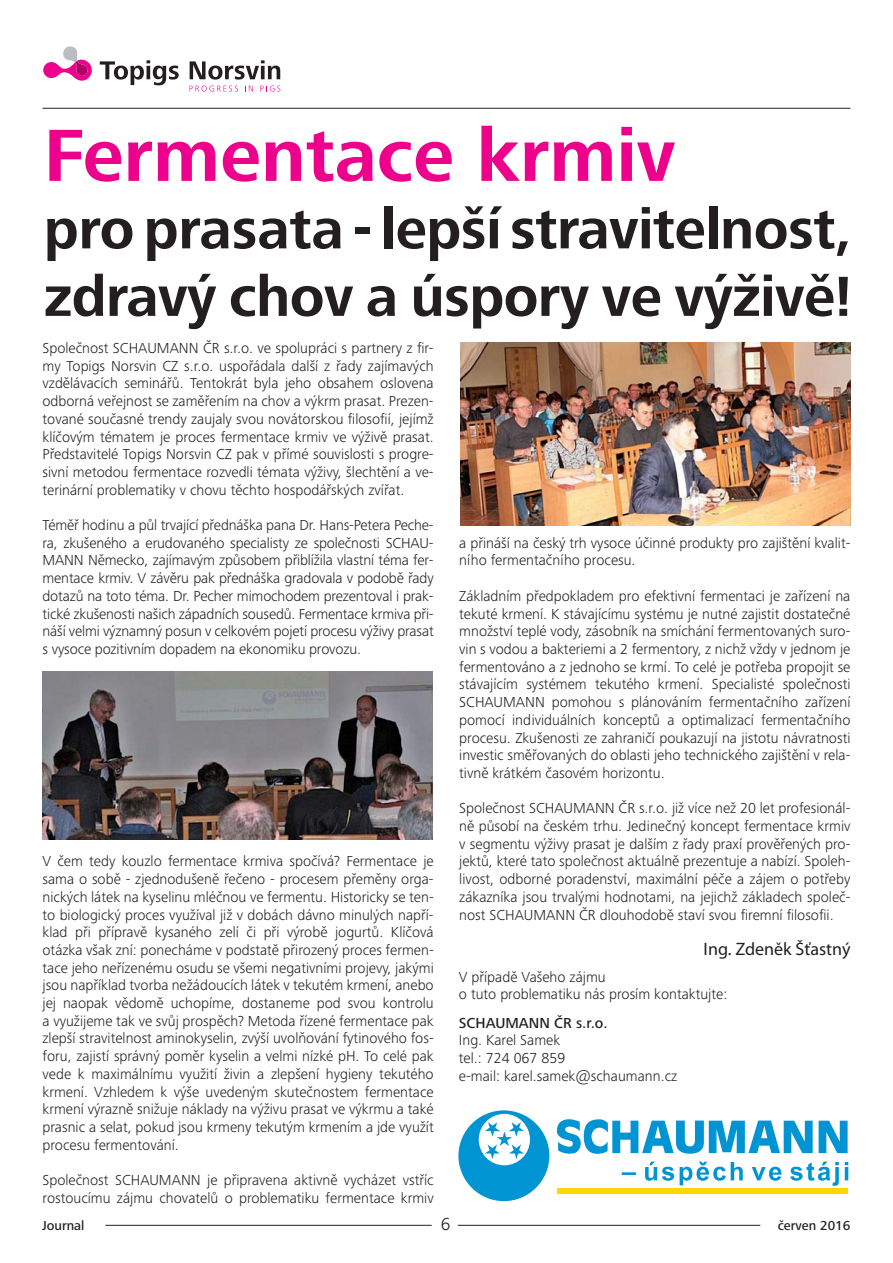
<style>
.page{position:relative;width:893px;height:1263px;background:#fff}
.page>*{position:absolute;margin:0;border:0;box-sizing:border-box;transform-origin:0 0}
.t1{font:700 76.5px "Frutiger Next Pro";color:#ec008c}
.t2{font:700 58.5px/67.5px "Frutiger Next Pro";letter-spacing:-.01em;color:#231f20}
.t3{font:18px "Myriad Pro";color:#231f20}
.t4{font:300 18px "Frutiger Next Pro";color:#231f20}
.t5{font:300 15px/17.7px "Frutiger Next Pro";color:#231f20;text-align:justify}
.t6{font:500 15px "Frutiger Next Pro";color:#231f20}
.t7{font:500 13.5px "Frutiger Next Pro";color:#231f20}
</style>
<div class="page">
<svg style="left:100px;top:60px;width:79px;height:25px"></svg>
<svg style="left:190px;top:60px;width:90px;height:20px"></svg>
<svg style="left:190px;top:86px;width:48px;height:6px"></svg>
<svg style="left:245px;top:86px;width:8px;height:5px"></svg>
<svg style="left:260px;top:86px;width:20px;height:6px"></svg>
<svg style="left:43px;top:46px;width:49px;height:35px"></svg>
<hr style="left:43px;top:108px;width:807px;height:1px;background:#231f20">
<hr style="left:105px;top:1225px;width:327px;height:1px;background:#231f20">
<hr style="left:458px;top:1225px;width:302px;height:1px;background:#231f20">
<img style="left:460px;top:342px;width:390px;height:183px">
<img style="left:43px;top:671px;width:390px;height:169px">
<div style="left:458px;top:1110px;width:91px;height:91px;background:#0095d2;border-radius:50%"></div>
<div style="left:479px;top:1114px;width:51px;height:51px;background:#fff;border-radius:50%"></div>
<svg style="left:485px;top:1122px;width:39px;height:37px"></svg>
<div style="left:557px;top:1188px;width:290px;height:6px;background:#ffd700"></div>
<svg style="left:557px;top:1119px;width:291px;height:67px"></svg>
<h1 class="t1" style="left:44px;top:118px;width:633px">Fermentace krmiv</h1>
<h2 class="t2" style="left:44px;top:198px;width:810px">pro prasata - lepší stravitelnost, zdravý chov a úspory ve výživě!</h2>
<p class="t5" style="left:43px;top:340px;width:393px">Společnost SCHAUMANN ČR s.r.o. ve spolupráci s partnery z fir&shy;my Topigs Norsvin CZ s.r.o. uspořádala další z řady zajímavých vzdělávacích seminářů. Tentokrát byla jeho obsahem oslovena odborná veřejnost se zaměřením na chov a výkrm prasat. Prezen&shy;tované současné trendy zaujaly svou novátorskou filosofií, jejímž klíčovým tématem je proces fermentace krmiv ve výživě prasat.<br>Představitelé Topigs Norsvin CZ pak v přímé souvislosti s progre&shy;sivní metodou fermentace rozvedli témata výživy, šlechtění a ve&shy;terinární problematiky v chovu těchto hospodářských zvířat.</p>
<p class="t5" style="left:43px;top:517px;width:393px">Téměř hodinu a půl trvající přednáška pana Dr. Hans-Petera Peche&shy;ra, zkušeného a erudovaného specialisty ze společnosti SCHAU-MANN Německo, zajímavým způsobem přiblížila vlastní téma fer&shy;mentace krmiv. V závěru pak přednáška gradovala v podobě řady dotazů na toto téma. Dr. Pecher mimochodem prezentoval i prak&shy;tické zkušenosti našich západních sousedů. Fermentace krmiva při&shy;náší velmi významný posun v celkovém pojetí procesu výživy prasat s vysoce pozitivním dopadem na ekonomiku provozu.</p>
<p class="t5" style="left:43px;top:853px;width:393px">V čem tedy kouzlo fermentace krmiva spočívá? Fermentace je sama o sobě - zjednodušeně řečeno - procesem přeměny orga&shy;nických látek na kyselinu mléčnou ve fermentu. Historicky se ten&shy;to biologický proces využíval již v dobách dávno minulých napří&shy;klad při přípravě kysaného zelí či při výrobě jogurtů. Klíčová otázka však zní: ponecháme v podstatě přirozený proces fermen&shy;tace jeho neřízenému osudu se všemi negativními projevy, jakými jsou například tvorba nežádoucích látek v tekutém krmení, anebo jej naopak vědomě uchopíme, dostaneme pod svou kontrolu a využijeme tak ve svůj prospěch? Metoda řízené fermentace pak zlepší stravitelnost aminokyselin, zvýší uvolňování fytinového fos&shy;foru, zajistí správný poměr kyselin a velmi nízké pH. To celé pak vede k maximálnímu využití živin a zlepšení hygieny tekutého krmení. Vzhledem k výše uvedeným skutečnostem fermentace krmení výrazně snižuje náklady na výživu prasat ve výkrmu a také prasnic a selat, pokud jsou krmeny tekutým krmením a jde využít procesu fermentování.</p>
<p class="t5" style="left:43px;top:1172px;width:393px">Společnost SCHAUMANN je připravena aktivně vycházet vstříc rostoucímu zájmu chovatelů o problematiku fermentace krmiv</p>
<p class="t5" style="left:459px;top:535px;width:393px">a přináší na český trh vysoce účinné produkty pro zajištění kvalit&shy;ního fermentačního procesu.</p>
<p class="t5" style="left:459px;top:588px;width:393px">Základním předpokladem pro efektivní fermentaci je zařízení na tekuté krmení. K stávajícímu systému je nutné zajistit dostatečné množství teplé vody, zásobník na smíchání fermentovaných suro&shy;vin s vodou a bakteriemi a 2 fermentory, z nichž vždy v jednom je fermentováno a z jednoho se krmí. To celé je potřeba propojit se stávajícím systémem tekutého krmení. Specialisté společnosti SCHAUMANN pomohou s plánováním fermentačního zařízení pomocí individuálních konceptů a optimalizací fermentačního procesu. Zkušenosti ze zahraničí poukazují na jistotu návratnosti investic směřovaných do oblasti jeho technického zajištění v rela&shy;tivně krátkém časovém horizontu.</p>
<p class="t5" style="left:459px;top:800px;width:393px">Společnost SCHAUMANN ČR s.r.o. již více než 20 let profesionál&shy;ně působí na českém trhu. Jedinečný koncept fermentace krmiv v segmentu výživy prasat je dalším z řady praxí prověřených pro&shy;jektů, které tato společnost aktuálně prezentuje a nabízí. Spoleh&shy;livost, odborné poradenství, maximální péče a zájem o potřeby zákazníka jsou trvalými hodnotami, na jejichž základech společ&shy;nost SCHAUMANN ČR dlouhodobě staví svou firemní filosofii.</p>
<p class="t3" style="left:703px;top:942px;width:148px">Ing. Zdeněk Šťastný</p>
<p class="t5" style="left:459px;top:969px;width:270px">V případě Vašeho zájmu<br>o tuto problematiku nás prosím kontaktujte:</p>
<p class="t6" style="left:459px;top:1015px;width:150px">SCHAUMANN ČR s.r.o.</p>
<p class="t5" style="left:459px;top:1032px;width:220px;text-align:left">Ing. Karel Samek<br>tel.: 724 067 859<br>e-mail: karel.samek@schaumann.cz</p>
<p class="t7" style="left:42px;top:1219px;width:44px">Journal</p>
<p class="t4" style="left:441px;top:1215px;width:11px">6</p>
<p class="t7" style="left:778px;top:1219px;width:74px">červen 2016</p>
</div>
